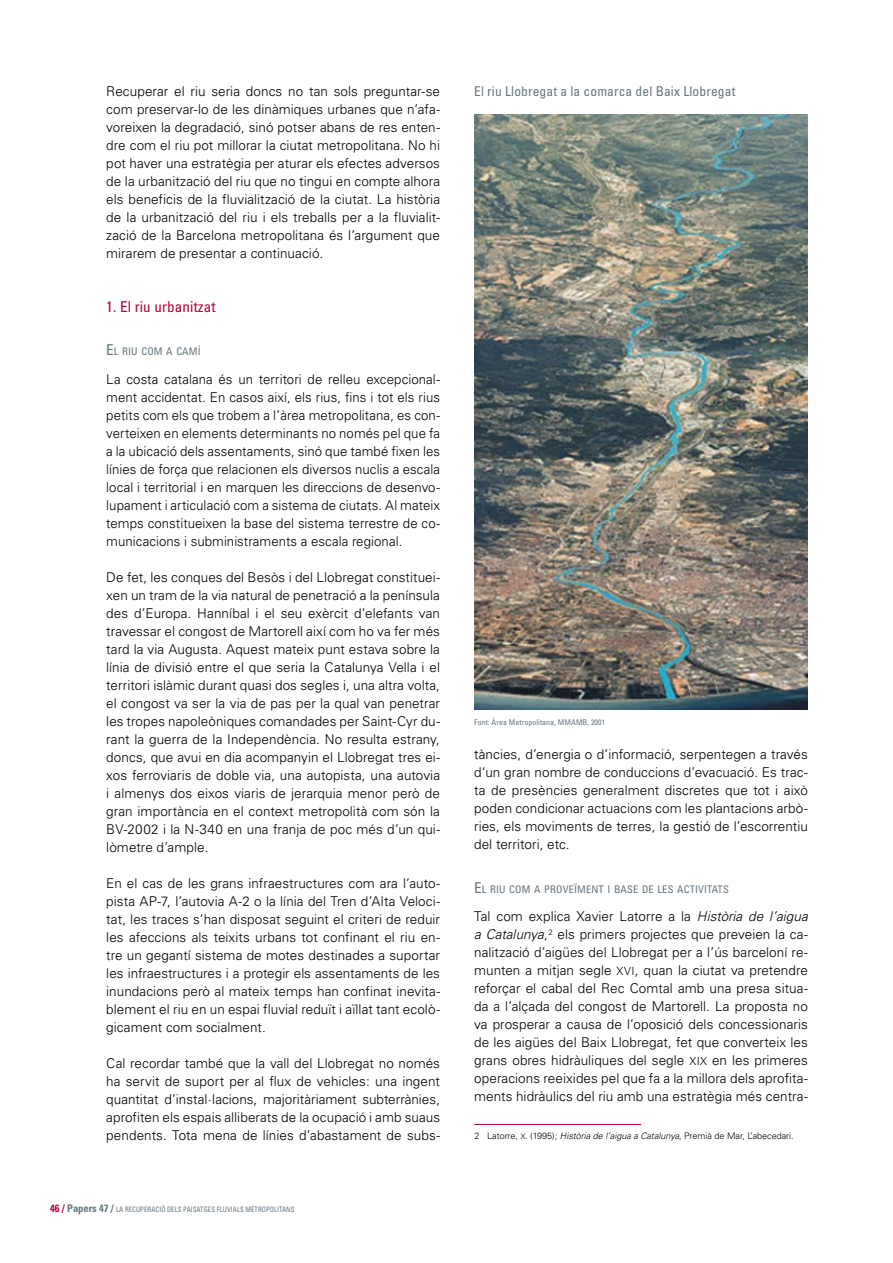
<style>
.page{position:relative;width:893px;height:1263px;background:#fff}
.page>*{position:absolute;margin:0;border:0;box-sizing:border-box;transform-origin:0 0}
.t1{font:condensed 15px "Univers";letter-spacing:.01em;color:#b30033}
.t2{font:300 13.5px/18px "Univers";letter-spacing:.005em;color:#000;text-align:justify}
.t3{font:condensed 13.5px "Univers";letter-spacing:.01em;color:#66757e}
.t4{font:condensed 10.5px "Univers";letter-spacing:.015em;color:#66757e}
.t5{font:300 9px "Univers";color:#000}
.t6{font:condensed 7.8px "Univers";letter-spacing:.01em;color:#66757e}
.t7{font:condensed 7.5px "Univers";letter-spacing:.01em;color:#66757e;scale:.9 1}
.s1{font-size:15px}
.s2{font-weight:700;font-size:10.5px;color:#b30033}
.s3{font-weight:700;font-size:10.5px}
.s4{font-style:italic}
.s5{font-size:11.25px}
.s6{font-size:7.5px}
</style>
<div class="page">
<hr style="left:474px;top:1124px;width:167px;height:1px;background:#b30033">
<img style="left:474px;top:114px;width:334px;height:595px">
<p class="t2" style="left:106px;top:82px;width:335px">Recuperar el riu seria doncs no tan sols preguntar-se com preservar-lo de les dinàmiques urbanes que n’afa&shy;voreixen la degradació, sinó potser abans de res enten&shy;dre com el riu pot millorar la ciutat metropolitana. No hi pot haver una estratègia per aturar els efectes adversos de la urbanització del riu que no tingui en compte alhora els beneficis de la fluvialització de la ciutat. La història de la urbanització del riu i els treballs per a la fluvialit&shy;zació de la Barcelona metropolitana és l’argument que mirarem de presentar a continuació.</p>
<p class="t1" style="left:106px;top:297px;width:111px">1. El riu urbanitzat</p>
<p class="t4" style="left:106px;top:345px;width:96px"><span class="s1">E</span>L RIU COM A CAMÍ</p>
<p class="t2" style="left:106px;top:370px;width:335px">La costa catalana és un territori de relleu excepcional&shy;ment accidentat. En casos així, els rius, fins i tot els rius petits com els que trobem a l’àrea metropolitana, es con&shy;verteixen en elements determinants no només pel que fa a la ubicació dels assentaments, sinó que també fixen les línies de força que relacionen els diversos nuclis a escala local i territorial i en marquen les direccions de desenvo&shy;lupament i articulació com a sistema de ciutats. Al mateix temps constitueixen la base del sistema terrestre de co&shy;municacions i subministraments a escala regional.</p>
<p class="t2" style="left:106px;top:568px;width:335px">De fet, les conques del Besòs i del Llobregat constituei&shy;xen un tram de la via natural de penetració a la península des d’Europa. Hanníbal i el seu exèrcit d’elefants van travessar el congost de Martorell així com ho va fer més tard la via Augusta. Aquest mateix punt estava sobre la línia de divisió entre el que seria la Catalunya Vella i el territori islàmic durant quasi dos segles i, una altra volta, el congost va ser la via de pas per la qual van penetrar les tropes napoleòniques comandades per Saint-Cyr du&shy;rant la guerra de la Independència. No resulta estrany, doncs, que avui en dia acompanyin el Llobregat tres ei&shy;xos ferroviaris de doble via, una autopista, una autovia i almenys dos eixos viaris de jerarquia menor però de gran importància en el context metropolità com són la BV-2002 i la N-340 en una franja de poc més d’un qui&shy;lòmetre d’ample.</p>
<p class="t2" style="left:106px;top:874px;width:335px">En el cas de les grans infraestructures com ara l’auto&shy;pista AP-7, l’autovia A-2 o la línia del Tren d’Alta Veloci&shy;tat, les traces s’han disposat seguint el criteri de reduir les afeccions als teixits urbans tot confinant el riu en&shy;tre un gegantí sistema de motes destinades a suportar les infraestructures i a protegir els assentaments de les inundacions però al mateix temps han confinat inevita&shy;blement el riu en un espai fluvial reduït i aïllat tant ecolò&shy;gicament com socialment.</p>
<p class="t2" style="left:106px;top:1054px;width:335px">Cal recordar també que la vall del Llobregat no només ha servit de suport per al flux de vehicles: una ingent quantitat d’instal·lacions, majoritàriament subterrànies, aprofiten els espais alliberats de la ocupació i amb suaus pendents. Tota mena de línies d’abastament de subs-</p>
<p class="t7" style="left:50px;top:1205px;width:157px"><span class="s2">46 /</span> <span class="s3">Papers 47 /</span> LA RECUPERACI Ó D ELS PAISA</p>
<p class="t7" style="left:200px;top:1205px;width:35px">TGES FLUVIALS</p>
<p class="t7" style="left:246px;top:1205px;width:47px">METRO POLITANS</p>
<p class="t3" style="left:474px;top:82px;width:263px">El riu Llobregat a la comarca del Baix Llobregat</p>
<p class="t6" style="left:474px;top:717px;width:133px">Font: Àrea Metropolitana, MMAMB, 2001</p>
<p class="t2" style="left:474px;top:745px;width:335px">tàncies, d’energia o d’informació, serpentegen a través d‘un gran nombre de conduccions d’evacuació. Es trac&shy;ta de presències generalment discretes que tot i això poden condicionar actuacions com les plantacions arbò&shy;ries, els moviments de terres, la gestió de l’escorrentiu del territori, etc.</p>
<p class="t4" style="left:474px;top:882px;width:256px"><span class="s1">E</span>L RIU COM A PROVEÏMENT I BASE D E LES ACTIVITATS</p>
<p class="t2" style="left:474px;top:907px;width:335px">Tal com explica Xavier Latorre a la <span class="s4">Història de l’aigua a Catalunya</span>,<sup>2</sup> els primers projectes que preveien la ca&shy;nalització d’aigües del Llobregat per a l’ús barceloní re&shy;munten a mitjan segle <span class="s5">xvi</span> , quan la ciutat va pretendre reforçar el cabal del Rec Comtal amb una presa situa&shy;da a l’alçada del congost de Martorell. La proposta no va prosperar a causa de l’oposició dels concessionaris de les aigües del Baix Llobregat, fet que converteix les grans obres hidràuliques del segle <span class="s5">xix</span> en les primeres operacions reeixides pel que fa a la millora dels aprofita&shy;ments hidràulics del riu amb una estratègia més centra-</p>
<p class="t5" style="left:474px;top:1130px;width:321px">2 Latorre, <span class="s6">X</span>. (1995); <span class="s4">Història de l’aigua a Catalunya</span>, Premià de Mar, L’abecedari.</p>
</div>
